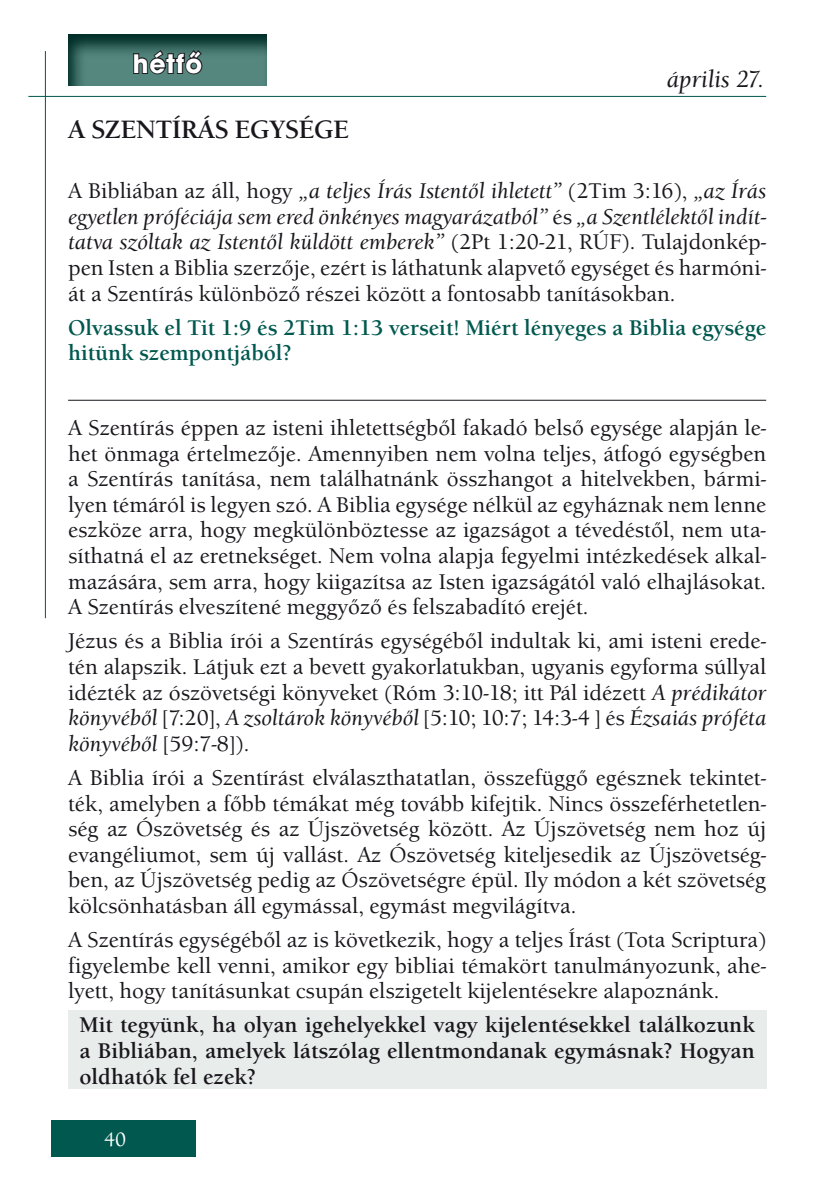
<style>
.page{position:relative;width:840px;height:1191px;background:#fff}
.page>*{position:absolute;margin:0;border:0;box-sizing:border-box;transform-origin:0 0}
.t1{font:700 28px "Avant Gar Got Itc TEE";letter-spacing:.04em;color:#fff}
.t2{font:700 26px "Berkeley Old Sty Itc TEE";color:#1a171c}
.t3{font:italic 500 24px "Berkeley Old Sty Itc TEE";color:#1a171c}
.t4{font:500 22px/25.6px "Berkeley Old Sty Itc TEE";color:#1a171c;text-align:justify}
.t5{font:700 22px/25.6px "Berkeley Old Sty Itc TEE";color:#1a171c;text-align:justify}
.t6{font:700 22px/25.6px "Berkeley Old Sty Itc TEE";color:#00584e}
.t7{font:500 20px "Berkeley Old Sty Itc TEE";color:#fff}
.s1{font-style:italic}
</style>
<div class="page">
<div style="left:51px;top:1120px;width:145px;height:37px;background:#00584e"></div>
<hr style="left:28px;top:96px;width:737px;height:1px;background:#00584e">
<hr style="left:45px;top:51px;width:1px;height:567px;background:#00584e">
<svg style="left:68px;top:34px;width:199px;height:52px;background:#3b6b63"></svg>
<div style="left:68px;top:1010px;width:697px;height:79px;background:#e8edec"></div>
<svg style="left:132px;top:49px;width:72px;height:27px;background:#3a5654"></svg>
<hr style="left:68px;top:400px;width:697px;height:1px;background:#1a171c">
<p class="t1" style="left:133px;top:46px;width:71px">hétfő</p>
<p class="t2" style="left:68px;top:115px;width:282px">A SZENTÍRÁS EGYSÉGE</p>
<p class="t3" style="left:666px;top:65px;width:99px">április 27.</p>
<p class="t4" style="left:68px;top:178px;width:699px">A Bibliában az áll, hogy <span class="s1">„a teljes Írás Istentől ihletett”</span> (2Tim 3:16), <span class="s1">„az Írás egyetlen próféciája sem ered önkényes magyarázatból”</span> és <span class="s1">„a Szentlélektől indít&shy;tatva szóltak az Istentől küldött emberek”</span> (2Pt 1:20-21, RÚF). Tulajdonkép&shy;pen Isten a Biblia szerzője, ezért is láthatunk alapvető egységet és harmóni&shy;át a Szentírás különböző részei között a fontosabb tanításokban.</p>
<p class="t6" style="left:68px;top:315px;width:699px">Olvassuk el Tit 1:9 és 2Tim 1:13 verseit! Miért lényeges a Biblia egysége hitünk szempontjából?</p>
<p class="t4" style="left:68px;top:415px;width:699px">A Szentírás éppen az isteni ihletettségből fakadó belső egysége alapján le&shy;het önmaga értelmezője. Amennyiben nem volna teljes, átfogó egységben a Szentírás tanítása, nem találhatnánk összhangot a hitelvekben, bármi&shy;lyen témáról is legyen szó. A Biblia egysége nélkül az egyháznak nem lenne eszköze arra, hogy megkülönböztesse az igazságot a tévedéstől, nem uta&shy;síthatná el az eretnekséget. Nem volna alapja fegyelmi intézkedések alkal&shy;mazására, sem arra, hogy kiigazítsa az Isten igazságától való elhajlásokat.<br>A Szentírás elveszítené meggyőző és felszabadító erejét.</p>
<p class="t4" style="left:68px;top:628px;width:699px">Jézus és a Biblia írói a Szentírás egységéből indultak ki, ami isteni erede&shy;tén alapszik. Látjuk ezt a bevett gyakorlatukban, ugyanis egyforma súllyal idézték az ószövetségi könyveket (Róm 3:10-18; itt Pál idézett <span class="s1">A prédikátor könyvéből</span> [7:20], <span class="s1">A zsoltárok könyvéből</span> [5:10; 10:7; 14:3-4 ] és <span class="s1">Ézsaiás próféta könyvéből</span> [59:7-8]).</p>
<p class="t4" style="left:68px;top:765px;width:699px">A Biblia írói a Szentírást elválaszthatatlan, összefüggő egésznek tekintet&shy;ték, amelyben a főbb témákat még tovább kifejtik. Nincs összeférhetetlen&shy;ség az Ószövetség és az Újszövetség között. Az Újszövetség nem hoz új evangéliumot, sem új vallást. Az Ószövetség kiteljesedik az Újszövetség&shy;ben, az Újszövetség pedig az Ószövetségre épül. Ily módon a két szövetség kölcsönhatásban áll egymással, egymást megvilágítva.</p>
<p class="t4" style="left:68px;top:927px;width:699px">A Szentírás egységéből az is következik, hogy a teljes Írást (Tota Scriptura) figyelembe kell venni, amikor egy bibliai témakört tanulmányozunk, ahe&shy;lyett, hogy tanításunkat csupán elszigetelt kijelentésekre alapoznánk.</p>
<p class="t5" style="left:79px;top:1012px;width:676px">Mit tegyünk, ha olyan igehelyekkel vagy kijelentésekkel találkozunk a Bibliában, amelyek látszólag ellentmondanak egymásnak? Hogyan oldhatók fel ezek?</p>
<p class="t7" style="left:104px;top:1128px;width:24px">40</p>
</div>
